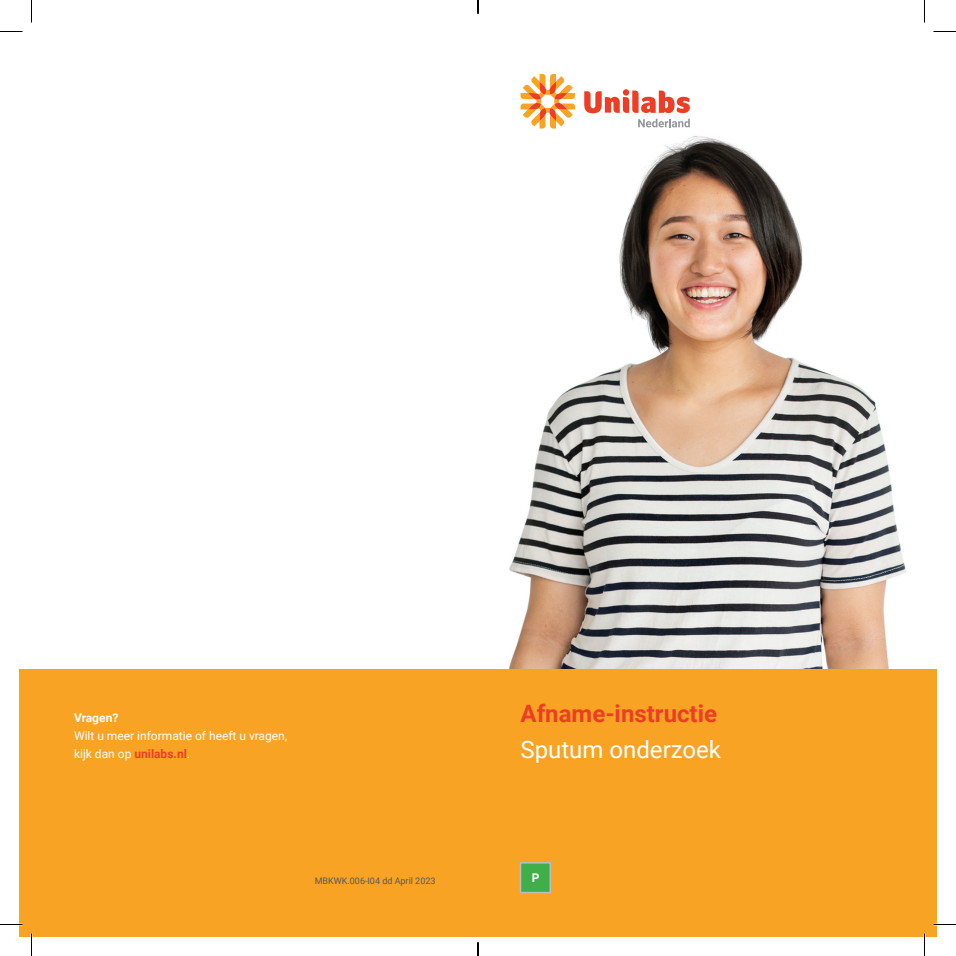
<style>
.page{position:relative;width:956px;height:956px;background:#fff}
.page>*{position:absolute;margin:0;border:0;box-sizing:border-box;transform-origin:0 0}
.t1{font:700 24px "Roboto";color:#ed3e25}
.t2{font:24px "Roboto";color:#fff}
.t3{font:12px/18px "Roboto";color:#fff}
.t4{font:700 12px "Roboto";color:#fff}
.t5{font:9px "Roboto";color:#57585a}
.s1{font-weight:700;color:#ed3e25}
</style>
<div class="page">
<img style="left:508px;top:90px;width:398px;height:579px">
<div style="left:19px;top:669px;width:917px;height:267px;background:#f9a325"></div>
<svg style="left:520px;top:74px;width:55px;height:55px"></svg>
<div style="left:623px;top:89px;width:6px;height:7px;background:#ed3e25;border-radius:50%"></div>
<svg style="left:584px;top:91px;width:107px;height:22px"></svg>
<svg style="left:638px;top:119px;width:52px;height:8px"></svg>
<svg style="left:519px;top:862px;width:32px;height:32px"></svg>
<hr style="left:0;top:923px;width:22px;height:2px;background:#fff">
<hr style="left:933px;top:923px;width:23px;height:2px;background:#fff">
<hr style="left:923px;top:933px;width:2px;height:23px;background:#fff">
<svg style="left:0;top:31px;width:22px;height:1px"></svg>
<svg style="left:933px;top:31px;width:23px;height:1px"></svg>
<svg style="left:0;top:924px;width:22px;height:1px"></svg>
<svg style="left:933px;top:924px;width:23px;height:1px"></svg>
<svg style="left:31px;top:0;width:1px;height:23px"></svg>
<svg style="left:31px;top:933px;width:1px;height:23px"></svg>
<svg style="left:924px;top:0;width:1px;height:23px"></svg>
<svg style="left:924px;top:933px;width:1px;height:23px"></svg>
<svg style="left:477px;top:0;width:2px;height:14px"></svg>
<svg style="left:477px;top:942px;width:2px;height:14px"></svg>
<p class="t4" style="left:74px;top:709px;width:46px">Vragen?</p>
<p class="t3" style="left:74px;top:726px;width:215px">Wilt u meer informatie of heeft u vragen, kijk dan op <span class="s1">unilabs.nl</span>.</p>
<p class="t5" style="left:315px;top:875px;width:122px">MBKWK.006-I04 dd April 2023</p>
<h1 class="t1" style="left:520px;top:697px;width:198px">Afname-instructie</h1>
<h1 class="t2" style="left:520px;top:733px;width:202px">Sputum onderzoek</h1>
<p class="t4" style="left:532px;top:869px;width:9px">P</p>
</div>
